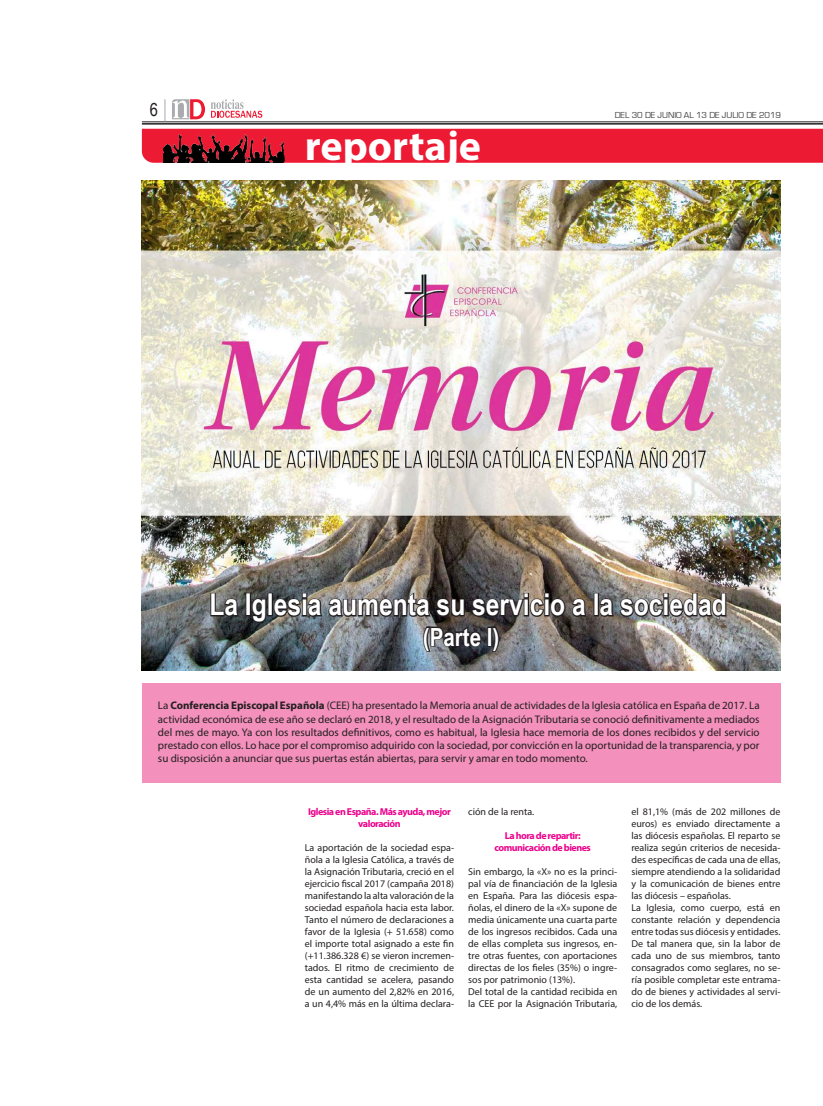
<style>
.page{position:relative;width:823px;height:1106px;background:#fff}
.page>*{position:absolute;margin:0;border:0;box-sizing:border-box;transform-origin:0 0}
.t1{font:700 42px "Myriad Pro";color:#fff}
.Párrafo_NODI{font:700 30px "Arial Narrow";color:#fff}
.t2{font:700 25px "Arial Narrow";color:#fff}
.t3{font:18px "Arial Narrow";color:#231f20}
.Párrafo_NODI-2{font:11px/13.2px "Myriad Pro";color:#231f20;text-align:justify}
.Párrafo_NODI-3{font:10px/12px "Myriad Pro";color:#231f20;text-align:justify}
.Párrafo_NODI-4{font:700 10px "Myriad Pro";letter-spacing:-.05em;color:#ed028c}
.t4{font:9px "Eurostile";color:#3e3e3f}
.s1{font-weight:700}
</style>
<div class="page">
<div style="left:142px;top:683px;width:638px;height:99px;background:#f390bc"></div>
<hr style="left:142px;top:122px;width:680px;height:1px;background:#231f20">
<hr style="left:142px;top:123px;width:680px;height:2px;background:#231f20">
<svg style="left:172px;top:99px;width:90px;height:20px"></svg>
<svg style="left:164px;top:99px;width:1px;height:22px"></svg>
<div style="left:142px;top:129px;width:680px;height:34px;background:#ed1a33"></div>
<img style="left:164px;top:132px;width:120px;height:31px">
<img style="left:142px;top:180px;width:638px;height:490px">
<svg style="left:209px;top:592px;width:31px;height:26px"></svg>
<div style="left:245px;top:593px;width:6px;height:23px;border:2px solid #231f20"></div>
<div style="left:593px;top:593px;width:5px;height:23px;border:2px solid #231f20"></div>
<svg style="left:597px;top:592px;width:130px;height:26px;background:#5f5b59"></svg>
<img style="left:250px;top:590px;width:337px;height:63px">
<p class="t3" style="left:150px;top:97px;width:10px">6</p>
<p class="t4" style="left:614px;top:110px;width:168px">DEL 30 DE JUNIO AL 13 DE JULIO DE 2019</p>
<p class="t1" style="left:304px;top:118px;width:178px">reportaje</p>
<p class="Párrafo_NODI" style="left:209px;top:582px;width:518px">La Iglesia aumenta su servicio a la sociedad</p>
<p class="t2" style="left:422px;top:617px;width:78px">(Parte I)</p>
<p class="Párrafo_NODI-2" style="left:158px;top:699px;width:602px">La <span class="s1">Conferencia Episcopal Española</span> (CEE) ha presentado la Memoria anual de actividades de la Iglesia católica en España de 2017. La actividad económica de ese año se declaró en 2018, y el resultado de la Asignación Tributaria se conoció definitivamente a mediados del mes de mayo. Ya con los resultados definitivos, como es habitual, la Iglesia hace memoria de los dones recibidos y del servicio prestado con ellos. Lo hace por el compromiso adquirido con la sociedad, por convicción en la oportunidad de la transparencia, y por su disposición a anunciar que sus puertas están abiertas, para servir y amar en todo momento.</p>
<p class="Párrafo_NODI-4" style="left:308px;top:804px;width:144px">Iglesia en España. Más ayuda, mejor</p>
<p class="Párrafo_NODI-4" style="left:358px;top:816px;width:44px">valoración</p>
<p class="Párrafo_NODI-3" style="left:304px;top:841px;width:151px">La aportación de la sociedad espa&shy;ñola a la Iglesia Católica, a través de la Asignación Tributaria, creció en el ejercicio fiscal 2017 (campaña 2018) manifestando la alta valoración de la sociedad española hacia esta labor.</p>
<p class="Párrafo_NODI-3" style="left:304px;top:913px;width:151px">Tanto el número de declaraciones a favor de la Iglesia (+ 51.658) como el importe total asignado a este fin (+11.386.328 €) se vieron incremen&shy;tados. El ritmo de crecimiento de esta cantidad se acelera, pasando de un aumento del 2,82% en 2016, a un 4,4% más en la última declara-</p>
<p class="Párrafo_NODI-3" style="left:468px;top:805px;width:67px">ción de la renta.</p>
<p class="Párrafo_NODI-4" style="left:504px;top:828px;width:77px">La hora de repartir:</p>
<p class="Párrafo_NODI-4" style="left:494px;top:840px;width:98px">comunicación de bienes</p>
<p class="Párrafo_NODI-3" style="left:468px;top:865px;width:150px">Sin embargo, la «X» no es la princi&shy;pal vía de financiación de la Iglesia en España. Para las diócesis espa&shy;ñolas, el dinero de la «X» supone de media únicamente una cuarta parte de los ingresos recibidos. Cada una de ellas completa sus ingresos, en&shy;tre otras fuentes, con aportaciones directas de los fieles (35%) o ingre&shy;sos por patrimonio (13%).</p>
<p class="Párrafo_NODI-3" style="left:468px;top:985px;width:150px">Del total de la cantidad recibida en la CEE por la Asignación Tributaria,</p>
<p class="Párrafo_NODI-3" style="left:631px;top:805px;width:150px">el 81,1% (más de 202 millones de euros) es enviado directamente a las diócesis españolas. El reparto se realiza según criterios de necesida&shy;des específicas de cada una de ellas, siempre atendiendo a la solidaridad y la comunicación de bienes entre las diócesis – españolas.</p>
<p class="Párrafo_NODI-3" style="left:631px;top:901px;width:150px">La Iglesia, como cuerpo, está en constante relación y dependencia entre todas sus diócesis y entidades.<br>De tal manera que, sin la labor de cada uno de sus miembros, tanto consagrados como seglares, no se&shy;ría posible completar este entrama&shy;do de bienes y actividades al servi&shy;cio de los demás.</p>
</div>
